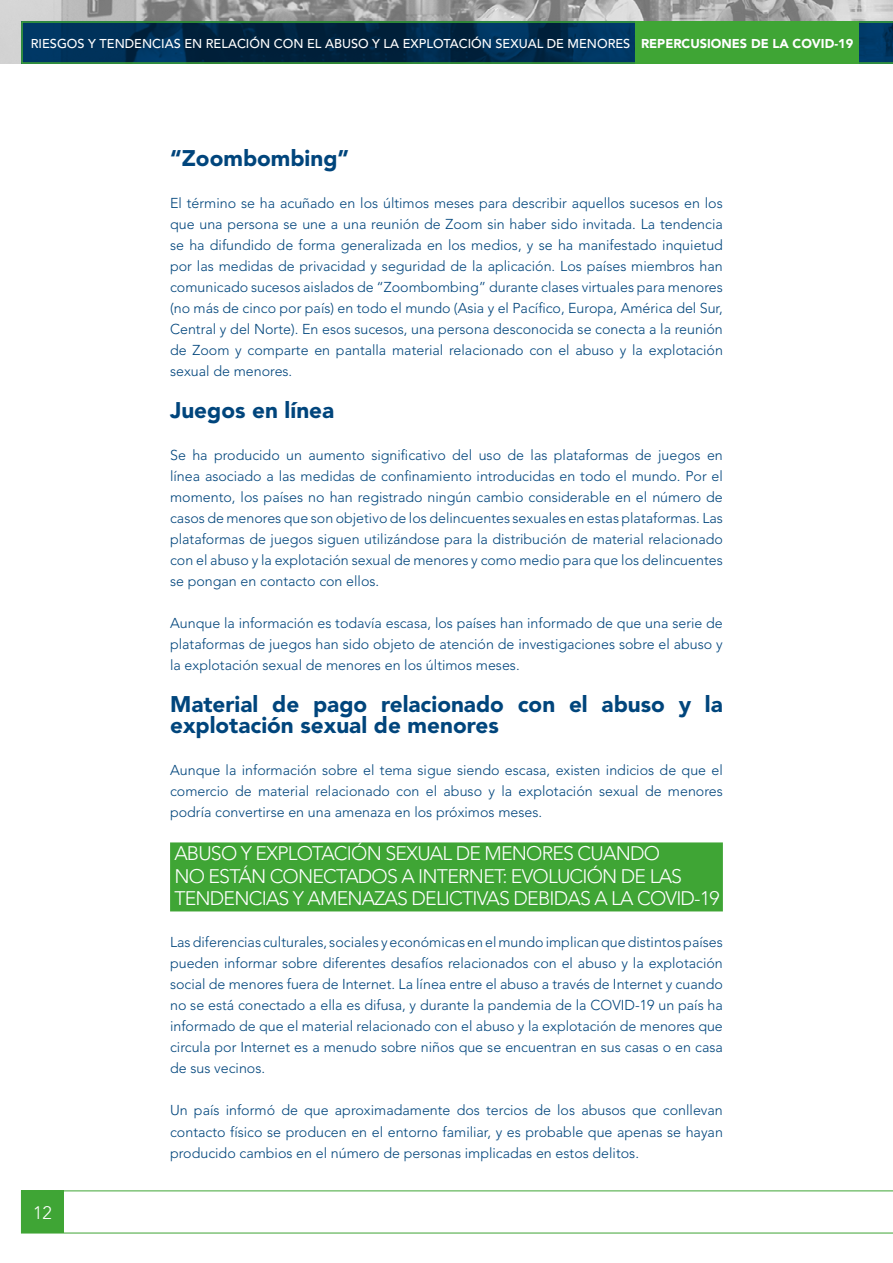
<style>
.page{position:relative;width:893px;height:1263px;background:#fff}
.page>*{position:absolute;margin:0;border:0;box-sizing:border-box;transform-origin:0 0}
.t1{font:900 22.5px/21px "Avenir LT Std";color:#00457c}
.t2{font:300 19.5px/22.5px "Avenir LT Std";letter-spacing:-.04em;color:#fff}
.t3{font:300 18px "Avenir LT Std";color:#fff}
.t4{font:300 14.25px/21px "Avenir LT Std";color:#00457c;text-align:justify}
.t5{font:500 12.75px "Avenir LT Std";color:#fff}
.s1{font-weight:900}
</style>
<div class="page">
<img style="left:0;top:0;width:893px;height:64px">
<svg style="left:21px;top:21px;width:872px;height:43px;background:#04344c"></svg>
<svg style="left:64px;top:1191px;width:829px;height:42px"></svg>
<div style="left:21px;top:1191px;width:43px;height:42px;background:#3fa535"></div>
<div style="left:636px;top:21px;width:223px;height:43px;background:#3fa535"></div>
<div style="left:170px;top:842px;width:553px;height:69px;background:#3fa535"></div>
<p class="t5" style="left:31px;top:36px;width:824px">RIESGOS Y TENDENCIAS EN RELACIÓN CON EL ABUSO Y LA EXPLOTACIÓN SEXUAL DE MENORES <span class="s1">REPERCUSIONES DE LA COVID-19</span></p>
<p class="t3" style="left:33px;top:1202px;width:20px">12</p>
<h1 class="t1" style="left:170px;top:147px;width:181px">“Zoombombing”</h1>
<p class="t4" style="left:170px;top:192px;width:554px">El término se ha acuñado en los últimos meses para describir aquellos sucesos en los que una persona se une a una reunión de Zoom sin haber sido invitada. La tendencia se ha difundido de forma generalizada en los medios, y se ha manifestado inquietud por las medidas de privacidad y seguridad de la aplicación. Los países miembros han comunicado sucesos aislados de “Zoombombing” durante clases virtuales para menores (no más de cinco por país) en todo el mundo (Asia y el Pacífico, Europa, América del Sur, Central y del Norte). En esos sucesos, una persona desconocida se conecta a la reunión de Zoom y comparte en pantalla material relacionado con el abuso y la explotación sexual de menores.</p>
<h1 class="t1" style="left:170px;top:399px;width:166px">Juegos en línea</h1>
<p class="t4" style="left:170px;top:444px;width:554px">Se ha producido un aumento significativo del uso de las plataformas de juegos en línea asociado a las medidas de confinamiento introducidas en todo el mundo. Por el momento, los países no han registrado ningún cambio considerable en el número de casos de menores que son objetivo de los delincuentes sexuales en estas plataformas. Las plataformas de juegos siguen utilizándose para la distribución de material relacionado con el abuso y la explotación sexual de menores y como medio para que los delincuentes se pongan en contacto con ellos.</p>
<p class="t4" style="left:170px;top:612px;width:554px">Aunque la información es todavía escasa, los países han informado de que una serie de plataformas de juegos han sido objeto de atención de investigaciones sobre el abuso y la explotación sexual de menores en los últimos meses.</p>
<h1 class="t1" style="left:170px;top:693px;width:554px">Material de pago relacionado con el abuso y la explotación sexual de menores</h1>
<p class="t4" style="left:170px;top:759px;width:554px">Aunque la información sobre el tema sigue siendo escasa, existen indicios de que el comercio de material relacionado con el abuso y la explotación sexual de menores podría convertirse en una amenaza en los próximos meses.</p>
<h2 class="t2" style="left:174px;top:842px;width:547px">ABUSO Y EXPLOTACIÓN SEXUAL DE MENORES CUANDO<br>NO ESTÁN CONECTADOS A INTERNET: EVOLUCIÓN DE LAS<br>TENDENCIAS Y AMENAZAS DELICTIVAS DEBIDAS A LA COVID-19</h2>
<p class="t4" style="left:170px;top:932px;width:554px">Las diferencias culturales, sociales y económicas en el mundo implican que distintos países pueden informar sobre diferentes desafíos relacionados con el abuso y la explotación social de menores fuera de Internet. La línea entre el abuso a través de Internet y cuando no se está conectado a ella es difusa, y durante la pandemia de la COVID-19 un país ha informado de que el material relacionado con el abuso y la explotación de menores que circula por Internet es a menudo sobre niños que se encuentran en sus casas o en casa de sus vecinos.</p>
<p class="t4" style="left:170px;top:1100px;width:554px">Un país informó de que aproximadamente dos tercios de los abusos que conllevan contacto físico se producen en el entorno familiar, y es probable que apenas se hayan producido cambios en el número de personas implicadas en estos delitos.</p>
</div>
